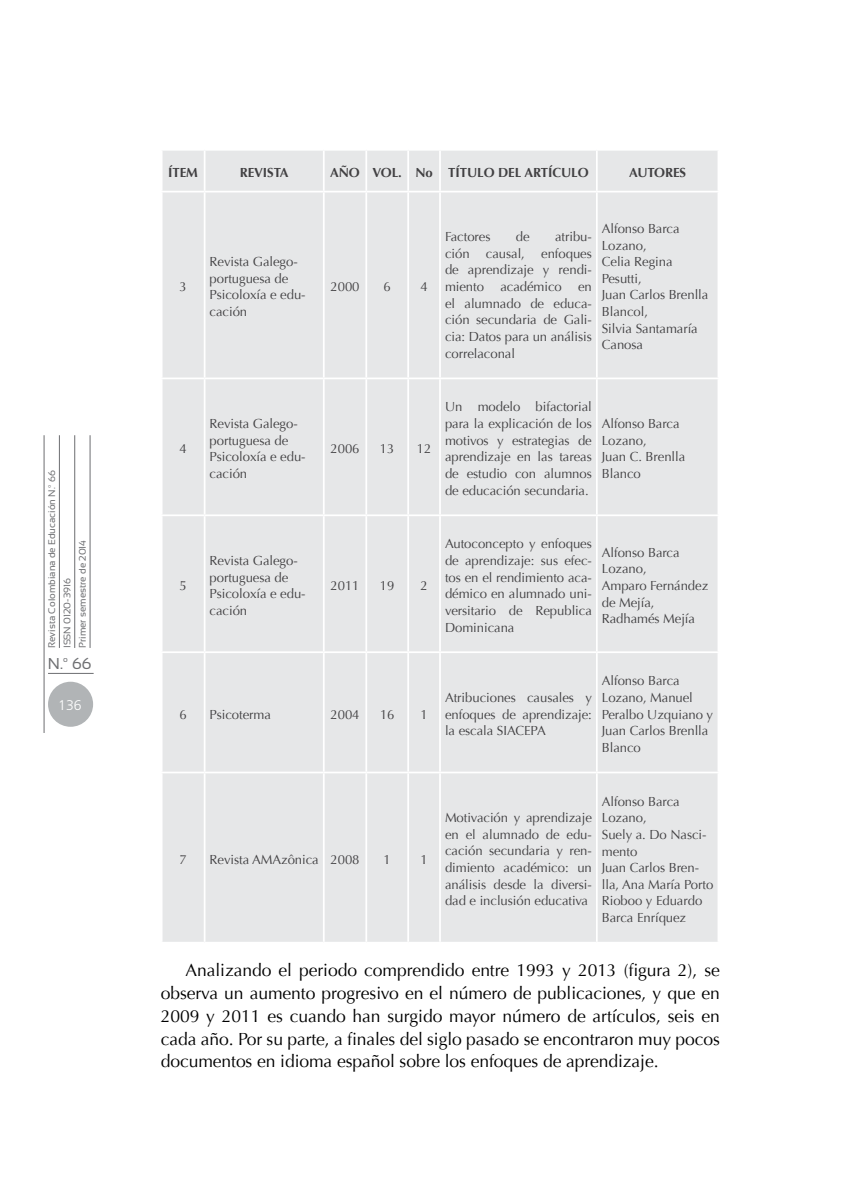
<style>
.page{position:relative;width:844px;height:1191px;background:#fff}
.page>*{position:absolute;margin:0;border:0;box-sizing:border-box;transform-origin:0 0}
.t1{font:17.5px/22.8px "Optima";letter-spacing:-.005em;color:#000;text-align:justify}
.t2{font:15.75px "Sansation";color:#6d6e71}
.t3{font:300 14px "Frutiger LT Std";color:#fff}
.t4{font:13.12px/16.6px "Optima";letter-spacing:-.005em;color:#414042}
.t5{font:700 13.12px "Optima";letter-spacing:-.005em;color:#414042}
.t6{font:9.62px/15.4px "Sansation";color:#6d6e71}
</style>
<div class="page">
<hr style="left:44px;top:435px;width:1px;height:298px;background:#6d6e71">
<hr style="left:74px;top:435px;width:1px;height:213px;background:#6d6e71">
<hr style="left:59px;top:435px;width:1px;height:213px;background:#6d6e71">
<hr style="left:90px;top:435px;width:1px;height:213px;background:#6d6e71">
<hr style="left:48px;top:673px;width:46px;height:1px;background:#6d6e71">
<div style="left:48px;top:681px;width:45px;height:46px;background:#b1b4b6;border-radius:50%"></div>
<div style="left:162px;top:151px;width:555px;height:790px;background:#e6e7e8"></div>
<hr style="left:204px;top:151px;width:1px;height:40px;background:#fff">
<hr style="left:323px;top:151px;width:1px;height:40px;background:#fff">
<hr style="left:365px;top:151px;width:2px;height:40px;background:#fff">
<hr style="left:407px;top:151px;width:2px;height:40px;background:#fff">
<hr style="left:439px;top:151px;width:2px;height:40px;background:#fff">
<hr style="left:595px;top:151px;width:2px;height:40px;background:#fff">
<hr style="left:161px;top:191px;width:43px;height:1px;background:#fff">
<hr style="left:204px;top:191px;width:120px;height:1px;background:#fff">
<hr style="left:204px;top:192px;width:1px;height:185px;background:#fff">
<hr style="left:324px;top:191px;width:42px;height:1px;background:#fff">
<hr style="left:323px;top:192px;width:1px;height:185px;background:#fff">
<hr style="left:366px;top:191px;width:42px;height:1px;background:#fff">
<hr style="left:365px;top:192px;width:2px;height:185px;background:#fff">
<hr style="left:408px;top:191px;width:32px;height:1px;background:#fff">
<hr style="left:407px;top:192px;width:2px;height:185px;background:#fff">
<hr style="left:440px;top:191px;width:156px;height:1px;background:#fff">
<hr style="left:439px;top:192px;width:2px;height:185px;background:#fff">
<hr style="left:596px;top:191px;width:123px;height:1px;background:#fff">
<hr style="left:595px;top:192px;width:2px;height:185px;background:#fff">
<hr style="left:161px;top:377px;width:43px;height:2px;background:#fff">
<hr style="left:204px;top:377px;width:120px;height:2px;background:#fff">
<hr style="left:204px;top:379px;width:1px;height:135px;background:#fff">
<hr style="left:324px;top:377px;width:42px;height:2px;background:#fff">
<hr style="left:323px;top:379px;width:1px;height:135px;background:#fff">
<hr style="left:366px;top:377px;width:42px;height:2px;background:#fff">
<hr style="left:365px;top:379px;width:2px;height:135px;background:#fff">
<hr style="left:408px;top:377px;width:32px;height:2px;background:#fff">
<hr style="left:407px;top:379px;width:2px;height:135px;background:#fff">
<hr style="left:440px;top:377px;width:156px;height:2px;background:#fff">
<hr style="left:439px;top:379px;width:2px;height:135px;background:#fff">
<hr style="left:596px;top:377px;width:123px;height:2px;background:#fff">
<hr style="left:595px;top:379px;width:2px;height:135px;background:#fff">
<hr style="left:161px;top:514px;width:43px;height:2px;background:#fff">
<hr style="left:204px;top:514px;width:120px;height:2px;background:#fff">
<hr style="left:204px;top:516px;width:1px;height:135px;background:#fff">
<hr style="left:324px;top:514px;width:42px;height:2px;background:#fff">
<hr style="left:323px;top:516px;width:1px;height:135px;background:#fff">
<hr style="left:366px;top:514px;width:42px;height:2px;background:#fff">
<hr style="left:365px;top:516px;width:2px;height:135px;background:#fff">
<hr style="left:408px;top:514px;width:32px;height:2px;background:#fff">
<hr style="left:407px;top:516px;width:2px;height:135px;background:#fff">
<hr style="left:440px;top:514px;width:156px;height:2px;background:#fff">
<hr style="left:439px;top:516px;width:2px;height:135px;background:#fff">
<hr style="left:596px;top:514px;width:123px;height:2px;background:#fff">
<hr style="left:595px;top:516px;width:2px;height:135px;background:#fff">
<hr style="left:161px;top:651px;width:43px;height:2px;background:#fff">
<hr style="left:204px;top:651px;width:120px;height:2px;background:#fff">
<hr style="left:204px;top:653px;width:1px;height:118px;background:#fff">
<hr style="left:324px;top:651px;width:42px;height:2px;background:#fff">
<hr style="left:323px;top:653px;width:1px;height:118px;background:#fff">
<hr style="left:366px;top:651px;width:42px;height:2px;background:#fff">
<hr style="left:365px;top:653px;width:2px;height:118px;background:#fff">
<hr style="left:408px;top:651px;width:32px;height:2px;background:#fff">
<hr style="left:407px;top:653px;width:2px;height:118px;background:#fff">
<hr style="left:440px;top:651px;width:156px;height:2px;background:#fff">
<hr style="left:439px;top:653px;width:2px;height:118px;background:#fff">
<hr style="left:596px;top:651px;width:123px;height:2px;background:#fff">
<hr style="left:595px;top:653px;width:2px;height:118px;background:#fff">
<hr style="left:161px;top:771px;width:43px;height:2px;background:#fff">
<hr style="left:204px;top:771px;width:120px;height:2px;background:#fff">
<hr style="left:204px;top:773px;width:1px;height:168px;background:#fff">
<hr style="left:324px;top:771px;width:42px;height:2px;background:#fff">
<hr style="left:323px;top:773px;width:1px;height:168px;background:#fff">
<hr style="left:366px;top:771px;width:42px;height:2px;background:#fff">
<hr style="left:365px;top:773px;width:2px;height:168px;background:#fff">
<hr style="left:408px;top:771px;width:32px;height:2px;background:#fff">
<hr style="left:407px;top:773px;width:2px;height:168px;background:#fff">
<hr style="left:440px;top:771px;width:156px;height:2px;background:#fff">
<hr style="left:439px;top:773px;width:2px;height:168px;background:#fff">
<hr style="left:596px;top:771px;width:123px;height:2px;background:#fff">
<hr style="left:595px;top:773px;width:2px;height:168px;background:#fff">
<p class="t6" style="left:44px;top:648px;width:179px;rotate:-90deg">Revista Colombiana de Educación N.º 66<br>ISSN 0120-3916<br>Primer semestre de 2014</p>
<p class="t2" style="left:48px;top:655px;width:45px">N.º 66</p>
<p class="t3" style="left:58px;top:696px;width:25px">136</p>
<p class="t5" style="left:168px;top:165px;width:31px">ÍTEM</p>
<p class="t5" style="left:240px;top:165px;width:50px">REVISTA</p>
<p class="t5" style="left:330px;top:165px;width:260px">AÑO VOL. No TÍTULO DEL ARTÍCULO</p>
<p class="t5" style="left:629px;top:165px;width:59px">AUTORES</p>
<p class="t4" style="left:179px;top:278px;width:9px">3</p>
<p class="t4" style="left:209px;top:253px;width:97px">Revista Galego&shy;portuguesa de<br>Psicoloxía e edu&shy;cación</p>
<p class="t4" style="left:330px;top:278px;width:30px">2000</p>
<p class="t4" style="left:383px;top:278px;width:9px">6</p>
<p class="t4" style="left:420px;top:278px;width:9px">4</p>
<p class="t4" style="left:445px;top:228px;width:148px;text-align:justify;text-indent:110px">atribu&shy;ción causal, enfoques de aprendizaje y rendi&shy;miento académico en el alumnado de educa&shy;ción secundaria de Gali&shy;cia: Datos para un análisis correlaconal</p>
<p class="t4" style="left:601px;top:220px;width:108px">Alfonso Barca<br>Lozano,<br>Celia Regina<br>Pesutti,<br>Juan Carlos Brenlla<br>Blancol,<br>Silvia Santamaría<br>Canosa</p>
<p class="t4" style="left:445px;top:228px;width:47px">Factores</p>
<p class="t4" style="left:515px;top:228px;width:15px">de</p>
<p class="t4" style="left:179px;top:440px;width:9px">4</p>
<p class="t4" style="left:209px;top:415px;width:97px">Revista Galego&shy;portuguesa de<br>Psicoloxía e edu&shy;cación</p>
<p class="t4" style="left:330px;top:440px;width:30px">2006</p>
<p class="t4" style="left:380px;top:440px;width:16px">13</p>
<p class="t4" style="left:417px;top:440px;width:16px">12</p>
<p class="t4" style="left:445px;top:399px;width:148px;text-align:justify">Un modelo bifactorial para la explicación de los motivos y estrategias de aprendizaje en las tareas de estudio con alumnos de educación secundaria.</p>
<p class="t4" style="left:601px;top:415px;width:85px">Alfonso Barca<br>Lozano,<br>Juan C. Brenlla<br>Blanco</p>
<p class="t4" style="left:179px;top:577px;width:9px">5</p>
<p class="t4" style="left:209px;top:552px;width:97px">Revista Galego&shy;portuguesa de<br>Psicoloxía e edu&shy;cación</p>
<p class="t4" style="left:330px;top:577px;width:30px">2011</p>
<p class="t4" style="left:380px;top:577px;width:16px">19</p>
<p class="t4" style="left:420px;top:577px;width:9px">2</p>
<p class="t4" style="left:179px;top:706px;width:9px">6</p>
<p class="t4" style="left:209px;top:706px;width:63px">Psicoterma</p>
<p class="t4" style="left:330px;top:706px;width:30px">2004</p>
<p class="t4" style="left:380px;top:706px;width:16px">16</p>
<p class="t4" style="left:420px;top:706px;width:9px">1</p>
<p class="t4" style="left:445px;top:536px;width:148px;text-align:justify">Autoconcepto y enfoques de aprendizaje: sus efec&shy;tos en el rendimiento aca&shy;démico en alumnado uni&shy;versitario de Republica Dominicana</p>
<p class="t4" style="left:601px;top:544px;width:108px">Alfonso Barca<br>Lozano,<br>Amparo Fernández de Mejía,<br>Radhamés Mejía</p>
<p class="t4" style="left:445px;top:689px;width:148px;text-align:justify">Atribuciones causales y enfoques de aprendizaje: la escala SIACEPA</p>
<p class="t4" style="left:601px;top:672px;width:113px">Alfonso Barca<br>Lozano, Manuel<br>Peralbo Uzquiano y<br>Juan Carlos Brenlla<br>Blanco</p>
<p class="t4" style="left:601px;top:793px;width:113px">Alfonso Barca<br>Lozano,<br>Suely a. Do Nasci&shy;mento<br>Juan Carlos Bren&shy;lla, Ana María Porto<br>Rioboo y Eduardo<br>Barca Enríquez</p>
<p class="t1" style="left:161px;top:959px;width:560px;text-indent:25px">Analizando el periodo comprendido entre 1993 y 2013 (figura 2), se observa un aumento progresivo en el número de publicaciones, y que en 2009 y 2011 es cuando han surgido mayor número de artículos, seis en cada año. Por su parte, a finales del siglo pasado se encontraron muy pocos documentos en idioma español sobre los enfoques de aprendizaje.</p>
<p class="t4" style="left:445px;top:809px;width:148px;text-align:justify">Motivación y aprendizaje en el alumnado de edu&shy;cación secundaria y ren&shy;dimiento académico: un análisis desde la diversi&shy;dad e inclusión educativa</p>
<p class="t4" style="left:179px;top:851px;width:9px">7</p>
<p class="t4" style="left:209px;top:851px;width:151px">Revista AMAzônica 2008</p>
<p class="t4" style="left:383px;top:851px;width:9px">1</p>
<p class="t4" style="left:420px;top:851px;width:9px">1</p>
</div>
